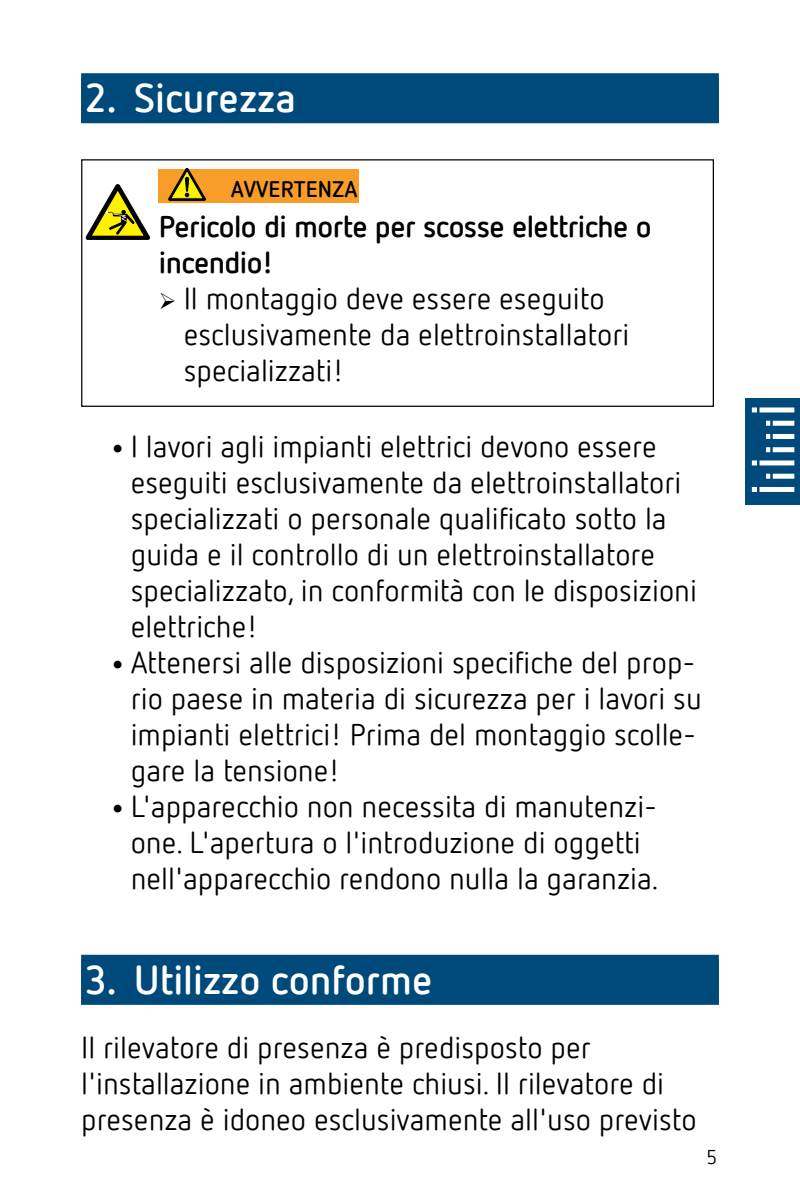
<style>
.page{position:relative;width:800px;height:1200px;background:#fff}
.page>*{position:absolute;margin:0;border:0;box-sizing:border-box;transform-origin:0 0}
.t1{font:700 40px "Netto Offc Pro";color:#fff}
.t2{font:30px/36px "Netto Offc Pro";color:#000}
.t3{font:700 30px/36px "Netto Offc Pro";letter-spacing:-.02em;color:#000}
.t4{font:700 22.5px "Netto Offc Pro";color:#000}
.t5{font:20px "Netto Offc Pro";color:#000}
.s1{font-size:45px}
</style>
<div class="page">
<div style="left:745px;top:398px;width:55px;height:106px;background:#004a7b"></div>
<div style="left:752px;top:407px;width:42px;height:5px;background:#fff"></div>
<div style="left:766px;top:421px;width:28px;height:5px;background:#fff"></div>
<div style="left:766px;top:434px;width:28px;height:5px;background:#fff"></div>
<div style="left:766px;top:447px;width:28px;height:5px;background:#fff"></div>
<div style="left:766px;top:474px;width:28px;height:5px;background:#fff"></div>
<div style="left:752px;top:460px;width:42px;height:5px;background:#fff"></div>
<div style="left:752px;top:487px;width:42px;height:5px;background:#fff"></div>
<hr style="left:757px;top:406px;width:3px;height:92px;background:#004a7b">
<hr style="left:770px;top:419px;width:3px;height:36px;background:#004a7b">
<hr style="left:770px;top:470px;width:3px;height:14px;background:#004a7b">
<div style="left:81px;top:73px;width:638px;height:50px;background:#004a7b"></div>
<div style="left:81px;top:955px;width:638px;height:50px;background:#004a7b"></div>
<div style="left:81px;top:159px;width:633px;height:248px;border:1px solid #000"></div>
<svg style="left:86px;top:185px;width:64px;height:55px"></svg>
<div style="left:159px;top:169px;width:200px;height:34px;background:#f99d29"></div>
<svg style="left:168px;top:168px;width:38px;height:33px"></svg>
<div style="left:185px;top:177px;width:4px;height:14px;border:1px solid #000;border-radius:2px"></div>
<h1 class="t1" style="left:85px;top:71px;width:213px">2. Sicurezza</h1>
<p class="t4" style="left:231px;top:174px;width:128px">AVVERTENZA</p>
<p class="t3" style="left:159px;top:207px;width:494px">Pericolo di morte per scosse elettriche o incendio!</p>
<p class="t2" style="left:184px;top:280px;width:447px">Il montaggio deve essere eseguito esclusivamente da elettroinstallatori specializzati!</p>
<p class="t2" style="left:131px;top:427px;width:568px;text-indent:-25px"><span class="s1">•</span>I lavori agli impianti elettrici devono essere eseguiti esclusivamente da elettroinstallatori specializzati o personale qualificato sotto la guida e il controllo di un elettroinstallatore specializzato, in conformità con le disposizioni elettriche!</p>
<p class="t2" style="left:131px;top:643px;width:573px;text-indent:-25px"><span class="s1">•</span>Attenersi alle disposizioni specifiche del prop&shy;rio paese in materia di sicurezza per i lavori su impianti elettrici! Prima del montaggio scolle&shy;gare la tensione!</p>
<p class="t2" style="left:131px;top:787px;width:529px;text-indent:-25px"><span class="s1">•</span>L'apparecchio non necessita di manutenzi&shy;one. L'apertura o l'introduzione di oggetti nell'apparecchio rendono nulla la garanzia.</p>
<h1 class="t1" style="left:85px;top:953px;width:349px">3. Utilizzo conforme</h1>
<p class="t2" style="left:81px;top:1029px;width:617px">Il rilevatore di presenza è predisposto per l'installazione in ambiente chiusi. Il rilevatore di presenza è idoneo esclusivamente all'uso previsto</p>
<p class="t5" style="left:707px;top:1144px;width:12px">5</p>
</div>
